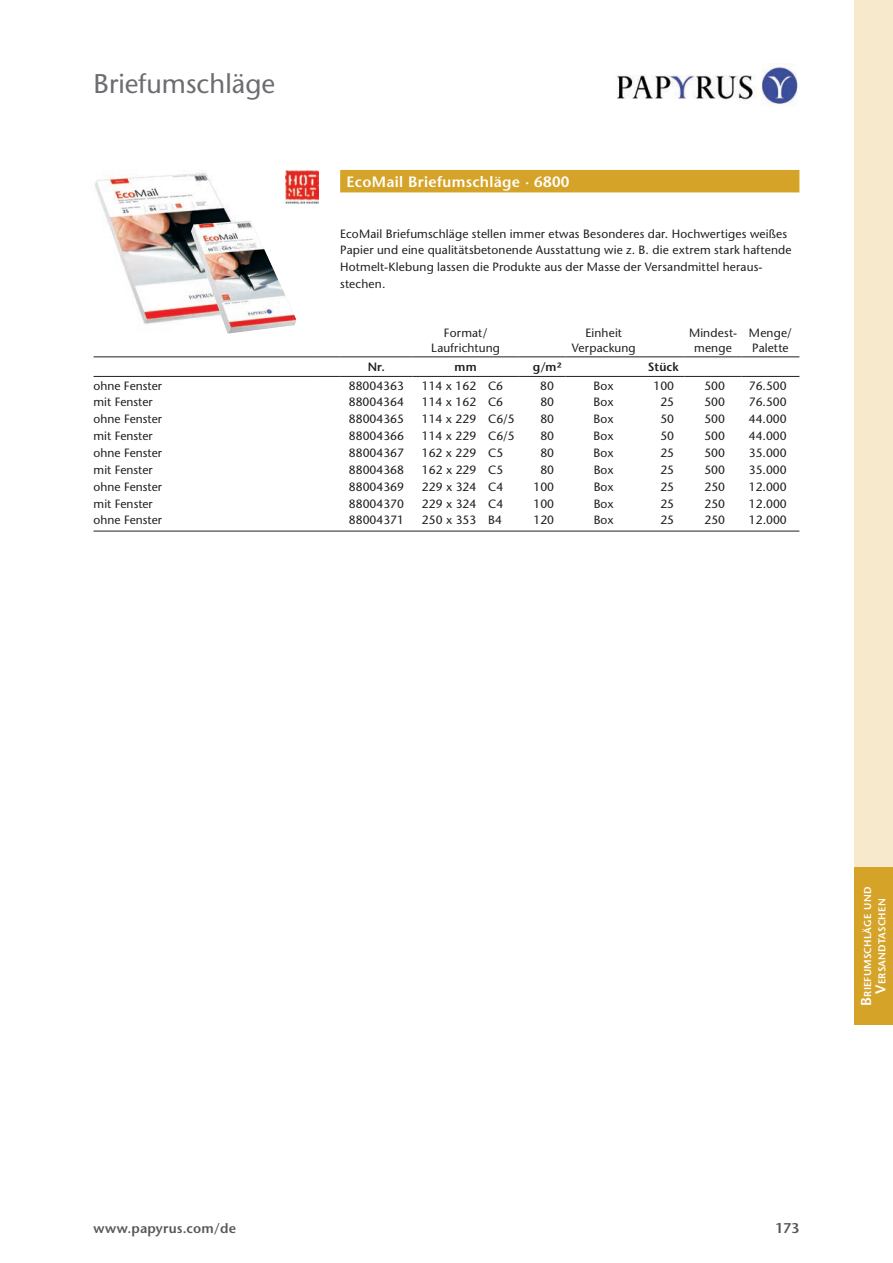
<style>
.page{position:relative;width:893px;height:1263px;background:#fff}
.page>*{position:absolute;margin:0;border:0;box-sizing:border-box;transform-origin:0 0}
.t1{font:27px "Papyrus Sans";color:#6c6d70}
.t2{font:600 15px "Papyrus Sans";letter-spacing:.02em;color:#fff}
.t3{font:600 14.1px "Papyrus Sans";color:#57585a}
.t4{font:600 13.5px "Stone Sans";letter-spacing:.015em;color:#57585a}
.t5{font:12px/14.4px "Papyrus Sans";color:#231f20;text-align:center}
.t6{font:600 12px "Papyrus Sans";letter-spacing:.015em;color:#231f20}
.t7{font:600 10.05px/14.2px "Papyrus Sans";letter-spacing:.015em;color:#fff;text-align:center}
.s1{font-size:14.25px}
</style>
<div class="page">
<div style="left:855px;top:0;width:38px;height:868px;background:#f6e9cc"></div>
<div style="left:855px;top:867px;width:38px;height:158px;background:#d5a328"></div>
<img style="left:617px;top:65px;width:181px;height:40px">
<div style="left:340px;top:170px;width:459px;height:22px;background:#d5a328"></div>
<img style="left:95px;top:169px;width:137px;height:155px">
<img style="left:191px;top:220px;width:105px;height:114px">
<svg style="left:94px;top:357px;width:705px;height:20px"></svg>
<hr style="left:340px;top:376px;width:72px;height:1px;background:#231f20">
<hr style="left:412px;top:376px;width:107px;height:1px;background:#231f20">
<hr style="left:519px;top:376px;width:46px;height:1px;background:#231f20">
<hr style="left:565px;top:376px;width:77px;height:1px;background:#231f20">
<hr style="left:642px;top:376px;width:42px;height:1px;background:#231f20">
<hr style="left:684px;top:376px;width:57px;height:1px;background:#231f20">
<hr style="left:741px;top:376px;width:58px;height:1px;background:#231f20">
<hr style="left:94px;top:531px;width:705px;height:1px;background:#231f20">
<svg style="left:285px;top:170px;width:34px;height:34px"></svg>
<img style="left:285px;top:170px;width:33px;height:33px">
<h1 class="t1" style="left:94px;top:67px;width:183px">Briefumschläge</h1>
<p class="t2" style="left:347px;top:173px;width:224px">EcoMail Briefumschläge · 6800</p>
<p class="t5" style="left:340px;top:225px;width:453px;line-height:16.8px;text-align:left">EcoMail Briefumschläge stellen immer etwas Besonderes dar. Hochwertiges weißes Papier und eine qualitätsbetonende Ausstattung wie z. B. die extrem stark haftende Hotmelt-Klebung lassen die Produkte aus der Masse der Versandmittel heraus&shy;stechen.</p>
<p class="t5" style="left:431px;top:326px;width:70px">Format/<br>Laufrichtung</p>
<p class="t5" style="left:572px;top:326px;width:65px">Einheit<br>Verpackung</p>
<p class="t5" style="left:689px;top:326px;width:50px">Mindest&shy;menge</p>
<p class="t5" style="left:749px;top:326px;width:44px;text-align:left">Menge/<br>Palette</p>
<p class="t6" style="left:368px;top:360px;width:19px">Nr.</p>
<p class="t6" style="left:455px;top:360px;width:24px">mm</p>
<p class="t6" style="left:533px;top:360px;width:30px">g/m²</p>
<p class="t6" style="left:648px;top:360px;width:32px">Stück</p>
<p class="t5" style="left:94px;top:378px;width:70px">ohne Fenster</p>
<p class="t5" style="left:349px;top:378px;width:57px">88004363</p>
<p class="t5" style="left:422px;top:378px;width:83px">114 x 162 C6</p>
<p class="t5" style="left:540px;top:378px;width:15px">80</p>
<p class="t5" style="left:594px;top:378px;width:21px">Box</p>
<p class="t5" style="left:653px;top:378px;width:22px">100</p>
<p class="t5" style="left:704px;top:378px;width:22px">500</p>
<p class="t5" style="left:749px;top:378px;width:39px">76.500</p>
<p class="t5" style="left:94px;top:395px;width:61px">mit Fenster</p>
<p class="t5" style="left:349px;top:395px;width:57px">88004364</p>
<p class="t5" style="left:422px;top:395px;width:83px">114 x 162 C6</p>
<p class="t5" style="left:540px;top:395px;width:15px">80</p>
<p class="t5" style="left:594px;top:395px;width:21px">Box</p>
<p class="t5" style="left:660px;top:395px;width:15px">25</p>
<p class="t5" style="left:704px;top:395px;width:22px">500</p>
<p class="t5" style="left:749px;top:395px;width:39px">76.500</p>
<p class="t5" style="left:94px;top:412px;width:70px">ohne Fenster</p>
<p class="t5" style="left:349px;top:412px;width:57px">88004365</p>
<p class="t5" style="left:422px;top:412px;width:94px">114 x 229 C6/5</p>
<p class="t5" style="left:540px;top:412px;width:15px">80</p>
<p class="t5" style="left:594px;top:412px;width:21px">Box</p>
<p class="t5" style="left:660px;top:412px;width:15px">50</p>
<p class="t5" style="left:704px;top:412px;width:22px">500</p>
<p class="t5" style="left:749px;top:412px;width:39px">44.000</p>
<p class="t5" style="left:94px;top:429px;width:61px">mit Fenster</p>
<p class="t5" style="left:349px;top:429px;width:57px">88004366</p>
<p class="t5" style="left:422px;top:429px;width:94px">114 x 229 C6/5</p>
<p class="t5" style="left:540px;top:429px;width:15px">80</p>
<p class="t5" style="left:594px;top:429px;width:21px">Box</p>
<p class="t5" style="left:660px;top:429px;width:15px">50</p>
<p class="t5" style="left:704px;top:429px;width:22px">500</p>
<p class="t5" style="left:749px;top:429px;width:39px">44.000</p>
<p class="t5" style="left:94px;top:446px;width:70px">ohne Fenster</p>
<p class="t5" style="left:349px;top:446px;width:57px">88004367</p>
<p class="t5" style="left:422px;top:446px;width:83px">162 x 229 C5</p>
<p class="t5" style="left:540px;top:446px;width:15px">80</p>
<p class="t5" style="left:594px;top:446px;width:21px">Box</p>
<p class="t5" style="left:660px;top:446px;width:15px">25</p>
<p class="t5" style="left:704px;top:446px;width:22px">500</p>
<p class="t5" style="left:749px;top:446px;width:39px">35.000</p>
<p class="t5" style="left:94px;top:462px;width:61px">mit Fenster</p>
<p class="t5" style="left:349px;top:462px;width:57px">88004368</p>
<p class="t5" style="left:422px;top:462px;width:83px">162 x 229 C5</p>
<p class="t5" style="left:540px;top:462px;width:15px">80</p>
<p class="t5" style="left:594px;top:462px;width:21px">Box</p>
<p class="t5" style="left:660px;top:462px;width:15px">25</p>
<p class="t5" style="left:704px;top:462px;width:22px">500</p>
<p class="t5" style="left:749px;top:462px;width:39px">35.000</p>
<p class="t5" style="left:94px;top:479px;width:70px">ohne Fenster</p>
<p class="t5" style="left:349px;top:479px;width:57px">88004369</p>
<p class="t5" style="left:422px;top:479px;width:83px">229 x 324 C4</p>
<p class="t5" style="left:533px;top:479px;width:22px">100</p>
<p class="t5" style="left:594px;top:479px;width:21px">Box</p>
<p class="t5" style="left:660px;top:479px;width:15px">25</p>
<p class="t5" style="left:704px;top:479px;width:22px">250</p>
<p class="t5" style="left:749px;top:479px;width:39px">12.000</p>
<p class="t5" style="left:94px;top:496px;width:61px">mit Fenster</p>
<p class="t5" style="left:349px;top:496px;width:57px">88004370</p>
<p class="t5" style="left:422px;top:496px;width:83px">229 x 324 C4</p>
<p class="t5" style="left:533px;top:496px;width:22px">100</p>
<p class="t5" style="left:594px;top:496px;width:21px">Box</p>
<p class="t5" style="left:660px;top:496px;width:15px">25</p>
<p class="t5" style="left:704px;top:496px;width:22px">250</p>
<p class="t5" style="left:749px;top:496px;width:39px">12.000</p>
<p class="t5" style="left:94px;top:513px;width:70px">ohne Fenster</p>
<p class="t5" style="left:349px;top:513px;width:57px">88004371</p>
<p class="t5" style="left:422px;top:513px;width:82px">250 x 353 B4</p>
<p class="t5" style="left:533px;top:513px;width:22px">120</p>
<p class="t5" style="left:594px;top:513px;width:21px">Box</p>
<p class="t5" style="left:660px;top:513px;width:15px">25</p>
<p class="t5" style="left:704px;top:513px;width:22px">250</p>
<p class="t5" style="left:749px;top:513px;width:39px">12.000</p>
<p class="t4" style="left:94px;top:1220px;width:144px">www.papyrus.com/de</p>
<p class="t7" style="left:861px;top:1005px;width:120px;rotate:-90deg"><span class="s1">B</span>RIEFUMSCHLÄGE UND<br><span class="s1">V</span>ERSANDTASCHEN</p>
<p class="t3" style="left:775px;top:1220px;width:26px">173</p>
</div>
